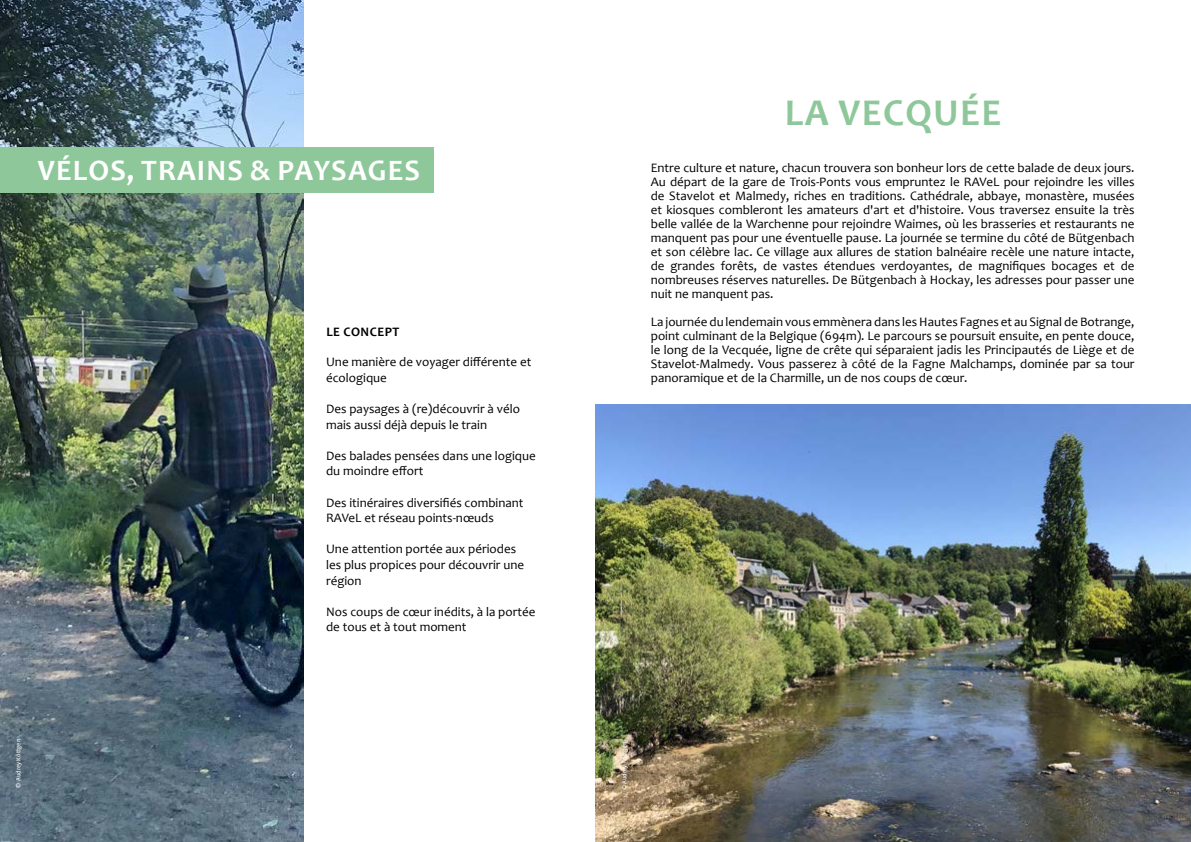
<style>
.page{position:relative;width:1191px;height:842px;background:#fff}
.page>*{position:absolute;margin:0;border:0;box-sizing:border-box;transform-origin:0 0}
.t1{font:700 38px "Candara";letter-spacing:.04em;color:#8ec89a}
.t2{font:700 29.8px "Candara";letter-spacing:.04em;color:#fff}
.t3{font:13px/14px "Candara";color:#000}
.t4{font:700 13px "Candara";letter-spacing:.04em;color:#000}
.t5{font:7px "Profile Pro";color:#fff}
</style>
<div class="page">
<img style="left:0;top:0;width:303px;height:842px">
<div style="left:0;top:147px;width:433px;height:46px;background:#8ec89a"></div>
<img style="left:595px;top:405px;width:596px;height:437px">
<h2 class="t2" style="left:38px;top:152px;width:384px">VÉLOS, TRAINS &amp; PAYSAGES</h2>
<p class="t4" style="left:326px;top:324px;width:75px">LE CONCEPT</p>
<p class="t3" style="left:326px;top:354px;width:207px;line-height:15.6px">Une manière de voyager différente et écologique</p>
<p class="t3" style="left:326px;top:401px;width:195px;line-height:15.6px">Des paysages à (re)découvrir à vélo mais aussi déjà depuis le train</p>
<p class="t3" style="left:326px;top:448px;width:211px;line-height:15.6px">Des balades pensées dans une logique du moindre effort</p>
<p class="t3" style="left:326px;top:494px;width:199px;line-height:15.6px">Des itinéraires diversifiés combinant<br>RAVeL et réseau points-nœuds</p>
<p class="t3" style="left:326px;top:541px;width:199px;line-height:15.6px">Une attention portée aux périodes les plus propices pour découvrir une région</p>
<p class="t3" style="left:326px;top:604px;width:211px;line-height:15.6px">Nos coups de cœur inédits, à la portée de tous et à tout moment</p>
<h1 class="t1" style="left:784px;top:89px;width:218px">LA VECQUÉE</h1>
<p class="t3" style="left:651px;top:160px;width:485px;text-align:justify">Entre culture et nature, chacun trouvera son bonheur lors de cette balade de deux jours.<br>Au départ de la gare de Trois-Ponts vous empruntez le RAVeL pour rejoindre les villes de Stavelot et Malmedy, riches en traditions. Cathédrale, abbaye, monastère, musées et kiosques combleront les amateurs d'art et d'histoire. Vous traversez ensuite la très belle vallée de la Warchenne pour rejoindre Waimes, où les brasseries et restaurants ne manquent pas pour une éventuelle pause. La journée se termine du côté de Bütgenbach et son célèbre lac. Ce village aux allures de station balnéaire recèle une nature intacte, de grandes forêts, de vastes étendues verdoyantes, de magnifiques bocages et de nombreuses réserves naturelles. De Bütgenbach à Hockay, les adresses pour passer une nuit ne manquent pas.</p>
<p class="t3" style="left:651px;top:314px;width:485px;text-align:justify">La journée du lendemain vous emmènera dans les Hautes Fagnes et au Signal de Botrange, point culminant de la Belgique (694m). Le parcours se poursuit ensuite, en pente douce, le long de la Vecquée, ligne de crête qui séparaient jadis les Principautés de Liège et de Stavelot-Malmedy. Vous passerez à côté de la Fagne Malchamps, dominée par sa tour panoramique et de la Charmille, un de nos coups de cœur.</p>
<p class="t5" style="left:14px;top:787px;width:50px;rotate:-90deg">© Audrey Köttgen</p>
<p class="t5" style="left:620px;top:790px;width:50px;rotate:-90deg">© Audrey Köttgen</p>
</div>
